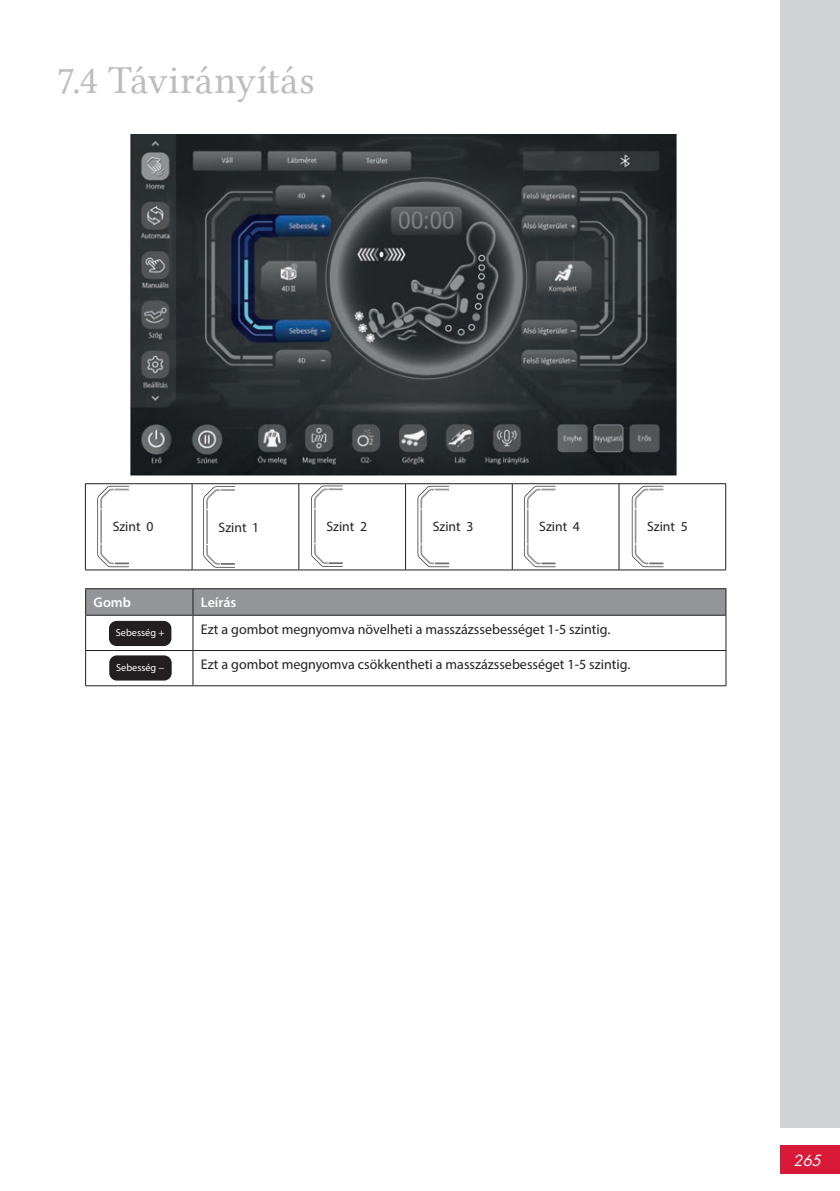
<style>
.page{position:relative;width:840px;height:1191px;background:#fff}
.page>*{position:absolute;margin:0;border:0;box-sizing:border-box;transform-origin:0 0}
.t1{font:40px "Lin Libertine";letter-spacing:.01em;color:#bcbdc0}
.t2{font:italic 15px "Futura Std";color:#fff}
.t3{font:14px "Myriad Pro";color:#231f20}
.t4{font:600 14px "Myriad Pro";color:#fff}
.t5{font:13.6px "Myriad Pro";color:#231f20}
.t6{font:10.2px "Myriad Pro";color:#fff}
</style>
<div class="page">
<div style="left:780px;top:0;width:59px;height:1127px;background:#d1d2d4"></div>
<div style="left:780px;top:1145px;width:59px;height:29px;background:#d91938"></div>
<hr style="left:85px;top:483px;width:107px;height:1px;background:#231f20">
<hr style="left:85px;top:484px;width:1px;height:86px;background:#231f20">
<hr style="left:192px;top:483px;width:106px;height:1px;background:#231f20">
<hr style="left:192px;top:484px;width:1px;height:86px;background:#231f20">
<hr style="left:298px;top:483px;width:107px;height:1px;background:#231f20">
<hr style="left:298px;top:484px;width:1px;height:86px;background:#231f20">
<hr style="left:405px;top:483px;width:107px;height:1px;background:#231f20">
<hr style="left:405px;top:484px;width:1px;height:86px;background:#231f20">
<hr style="left:512px;top:483px;width:106px;height:1px;background:#231f20">
<hr style="left:511px;top:484px;width:1px;height:86px;background:#231f20">
<hr style="left:618px;top:483px;width:107px;height:1px;background:#231f20">
<hr style="left:618px;top:484px;width:1px;height:86px;background:#231f20">
<hr style="left:725px;top:484px;width:1px;height:86px;background:#231f20">
<hr style="left:85px;top:569px;width:107px;height:1px;background:#231f20">
<hr style="left:192px;top:569px;width:106px;height:1px;background:#231f20">
<hr style="left:298px;top:569px;width:107px;height:1px;background:#231f20">
<hr style="left:405px;top:569px;width:107px;height:1px;background:#231f20">
<hr style="left:512px;top:569px;width:106px;height:1px;background:#231f20">
<hr style="left:618px;top:569px;width:107px;height:1px;background:#231f20">
<svg style="left:97px;top:486px;width:32px;height:81px"></svg>
<svg style="left:203px;top:486px;width:32px;height:81px"></svg>
<svg style="left:311px;top:485px;width:31px;height:82px"></svg>
<svg style="left:417px;top:486px;width:32px;height:81px"></svg>
<svg style="left:524px;top:486px;width:31px;height:81px"></svg>
<svg style="left:631px;top:486px;width:32px;height:81px"></svg>
<hr style="left:85px;top:588px;width:108px;height:1px;background:#231f20">
<hr style="left:193px;top:588px;width:533px;height:1px;background:#231f20">
<svg style="left:85px;top:589px;width:641px;height:26px;background:#909295"></svg>
<hr style="left:85px;top:615px;width:108px;height:1px;background:#231f20">
<hr style="left:85px;top:616px;width:1px;height:34px;background:#231f20">
<hr style="left:193px;top:615px;width:533px;height:1px;background:#231f20">
<hr style="left:192px;top:616px;width:1px;height:34px;background:#231f20">
<hr style="left:725px;top:616px;width:1px;height:34px;background:#231f20">
<hr style="left:85px;top:650px;width:108px;height:1px;background:#231f20">
<hr style="left:85px;top:651px;width:1px;height:34px;background:#231f20">
<hr style="left:193px;top:650px;width:533px;height:1px;background:#231f20">
<hr style="left:192px;top:651px;width:1px;height:34px;background:#231f20">
<hr style="left:725px;top:651px;width:1px;height:34px;background:#231f20">
<hr style="left:85px;top:685px;width:108px;height:1px;background:#231f20">
<hr style="left:193px;top:685px;width:533px;height:1px;background:#231f20">
<div style="left:109px;top:621px;width:62px;height:25px;background:#231f20;border-radius:8px"></div>
<div style="left:109px;top:655px;width:62px;height:25px;background:#231f20;border-radius:8px"></div>
<img style="left:130px;top:134px;width:546px;height:341px">
<h1 class="t1" style="left:57px;top:57px;width:259px">7.4 Távirányítás</h1>
<p class="t5" style="left:113px;top:518px;width:42px">Szint 0</p>
<p class="t5" style="left:218px;top:519px;width:42px">Szint 1</p>
<p class="t5" style="left:326px;top:518px;width:42px">Szint 2</p>
<p class="t5" style="left:432px;top:518px;width:42px">Szint 3</p>
<p class="t5" style="left:539px;top:518px;width:42px">Szint 4</p>
<p class="t5" style="left:646px;top:518px;width:42px">Szint 5</p>
<p class="t4" style="left:94px;top:593px;width:39px">Gomb</p>
<p class="t4" style="left:201px;top:593px;width:37px">Leírás</p>
<p class="t6" style="left:116px;top:627px;width:50px">Sebesség +</p>
<p class="t3" style="left:201px;top:620px;width:410px">Ezt a gombot megnyomva növelheti a masszázssebességet 1-5 szintig.</p>
<p class="t6" style="left:116px;top:661px;width:50px">Sebesség −</p>
<p class="t3" style="left:201px;top:655px;width:430px">Ezt a gombot megnyomva csökkentheti a masszázssebességet 1-5 szintig.</p>
<p class="t2" style="left:793px;top:1150px;width:29px">265</p>
</div>
